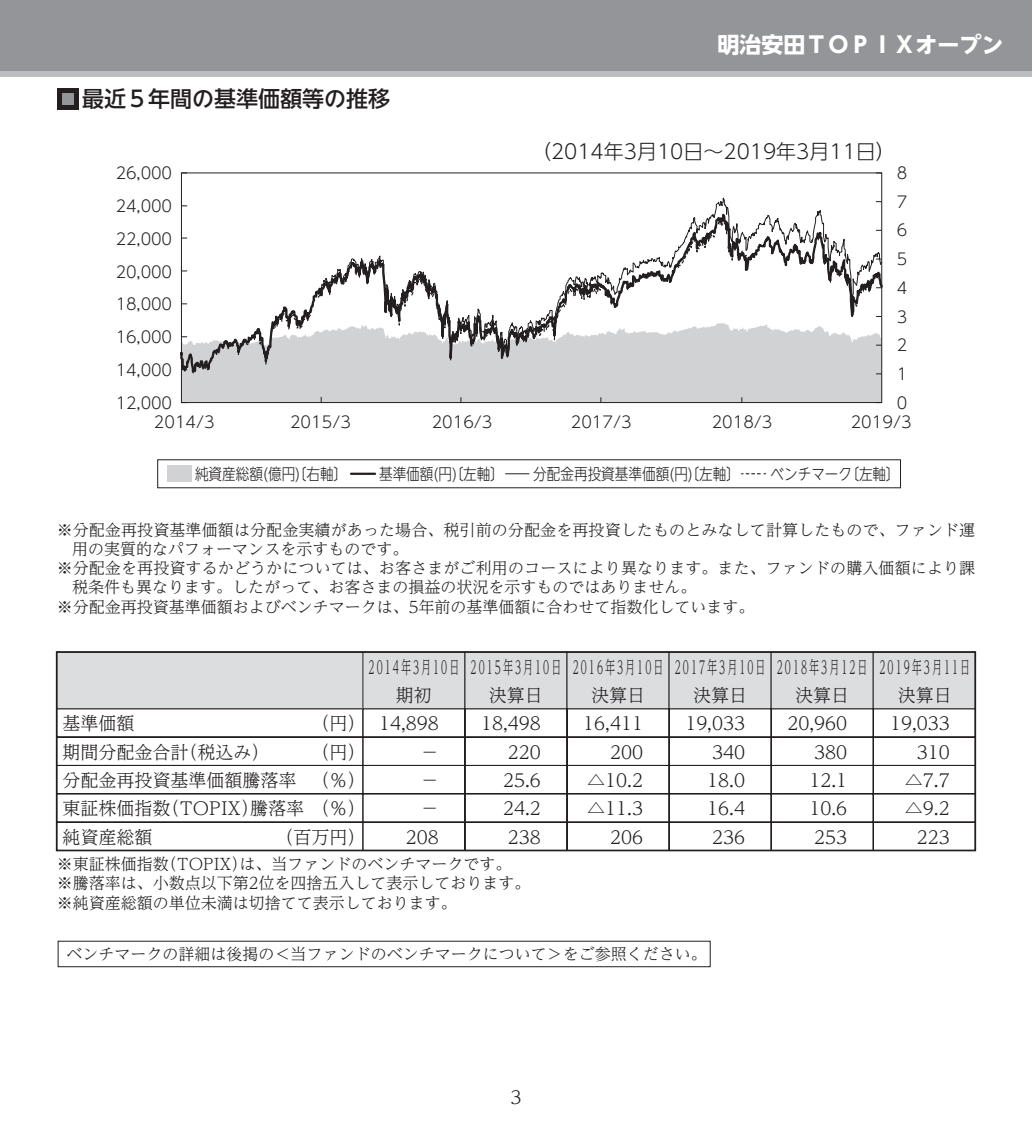
<style>
.page{position:relative;width:1032px;height:1134px;background:#fff}
.page>*{position:absolute;margin:0;border:0;box-sizing:border-box;transform-origin:0 0}
.t1{font:22px "UD Shin Go NT Pro Medium 90 msp RKSJ H";color:#231f20}
.t2{font:22px "UD Shin Go NT Pro Bold 90 msp RKSJ H";color:#fff}
.t3{font:20px "UD Shin Go NT Pro Light 90 msp RKSJ H";color:#231f20}
.t4{font:18px/28.4px "UD Reimin Pro Light 90 msp RKSJ H";color:#231f20;text-align:justify}
.t5{font:18px/28.4px "UD Reimin Pro Light 90 msp RKSJ H";letter-spacing:.21em;color:#231f20;text-align:center;scale:.55 1}
.t6{font:16px/19.2px "UD Reimin Pro Light 90 msp RKSJ H";color:#231f20}
.t7{font:16px/28.8px "UD Shin Go NT Pro Light 90 msp RKSJ H";color:#231f20;text-align:justify}
.t8{font:16px "UD Shin Go NT Pro Light 90 msp RKSJ H";color:#231f20;scale:.85 1}
</style>
<div class="page">
<div style="left:0;top:0;width:1032px;height:71px;background:#939598"></div>
<div style="left:0;top:71px;width:1032px;height:6px;background:#bcbdc0"></div>
<svg style="left:183px;top:195px;width:700px;height:19px"></svg>
<svg style="left:180px;top:214px;width:703px;height:186px"></svg>
<div style="left:181px;top:172px;width:701px;height:231px;border:1px solid #231f20"></div>
<hr style="left:351px;top:473px;width:24px;height:2px;background:#231f20">
<svg style="left:505px;top:473px;width:24px;height:1px"></svg>
<div style="left:167px;top:466px;width:24px;height:16px;background:#d1d2d4"></div>
<svg style="left:741px;top:473px;width:24px;height:1px"></svg>
<div style="left:58px;top:941px;width:653px;height:26px;border:1px solid #231f20"></div>
<svg style="left:59px;top:709px;width:303px;height:114px"></svg>
<div style="left:57px;top:652px;width:306px;height:57px;background:#dcdddf"></div>
<div style="left:56px;top:652px;width:307px;height:57px;border:1px solid #231f20"></div>
<div style="left:57px;top:88px;width:22px;height:22px;background:#231f20"></div>
<div style="left:62px;top:93px;width:11px;height:12px;background:#939598"></div>
<svg style="left:362px;top:709px;width:611px;height:139px"></svg>
<div style="left:363px;top:652px;width:102px;height:57px;background:#dcdddf"></div>
<div style="left:362px;top:652px;width:103px;height:57px;border:1px solid #231f20"></div>
<div style="left:465px;top:652px;width:102px;height:57px;background:#dcdddf"></div>
<div style="left:464px;top:652px;width:103px;height:57px;border:1px solid #231f20"></div>
<div style="left:567px;top:652px;width:102px;height:57px;background:#dcdddf"></div>
<div style="left:567px;top:652px;width:102px;height:57px;border:1px solid #231f20"></div>
<div style="left:669px;top:652px;width:102px;height:57px;background:#dcdddf"></div>
<div style="left:669px;top:652px;width:102px;height:57px;border:1px solid #231f20"></div>
<div style="left:771px;top:652px;width:102px;height:57px;background:#dcdddf"></div>
<div style="left:771px;top:652px;width:102px;height:57px;border:1px solid #231f20"></div>
<div style="left:873px;top:652px;width:102px;height:57px;background:#dcdddf"></div>
<div style="left:873px;top:652px;width:103px;height:57px;border:1px solid #231f20"></div>
<div style="left:56px;top:651px;width:920px;height:200px;border:2px solid #231f20"></div>
<h1 class="t1" style="left:82px;top:91px;width:309px">最近５年間の基準価額等の推移</h1>
<p class="t7" style="left:116px;top:161px;width:58px">26,000</p>
<p class="t7" style="left:116px;top:194px;width:58px">24,000</p>
<p class="t7" style="left:116px;top:226px;width:58px">22,000</p>
<p class="t7" style="left:116px;top:259px;width:58px">20,000</p>
<p class="t7" style="left:116px;top:292px;width:58px">18,000</p>
<p class="t7" style="left:116px;top:325px;width:58px">16,000</p>
<p class="t7" style="left:116px;top:358px;width:58px">14,000</p>
<p class="t7" style="left:116px;top:390px;width:58px">12,000</p>
<h1 class="t2" style="left:717px;top:37px;width:287px">明治安田ＴＯＰＩＸオープン</h1>
<p class="t3" style="left:531px;top:144px;width:366px">（2014年3月10日～2019年3月11日）</p>
<p class="t7" style="left:897px;top:161px;width:12px">8<br>7<br>6<br>5</p>
<p class="t7" style="left:897px;top:276px;width:12px">4</p>
<p class="t7" style="left:897px;top:304px;width:12px">3</p>
<p class="t7" style="left:897px;top:333px;width:12px">2</p>
<p class="t7" style="left:897px;top:362px;width:12px">1</p>
<p class="t7" style="left:897px;top:391px;width:12px">0</p>
<p class="t7" style="left:154px;top:410px;width:62px">2014/3</p>
<p class="t7" style="left:290px;top:410px;width:62px">2015/3</p>
<p class="t7" style="left:432px;top:410px;width:62px">2016/3</p>
<p class="t7" style="left:571px;top:410px;width:62px">2017/3</p>
<p class="t7" style="left:712px;top:410px;width:62px">2018/3</p>
<p class="t7" style="left:851px;top:410px;width:62px">2019/3</p>
<p class="t8" style="left:195px;top:467px;width:181px">純資産総額(億円〔) 右軸〕</p>
<p class="t8" style="left:379px;top:467px;width:149px">基準価額(円〔) 左軸〕</p>
<p class="t8" style="left:533px;top:467px;width:245px">分配金再投資基準価額(円〔) 左軸〕</p>
<p class="t8" style="left:770px;top:467px;width:153px">ベンチマーク〔左軸〕</p>
<p class="t6" style="left:57px;top:522px;width:920px">※分配金再投資基準価額は分配金実績があった場合、税引前の分配金を再投資したものとみなして計算したもので、ファンド運</p>
<p class="t6" style="left:72px;top:541px;width:338px">用の実質的なパフォーマンスを示すものです。</p>
<p class="t6" style="left:57px;top:561px;width:920px">※分配金を再投資するかどうかについては、お客さまがご利用のコースにより異なります。また、ファンドの購入価額により課</p>
<p class="t6" style="left:72px;top:580px;width:626px">税条件も異なります。したがって、お客さまの損益の状況を示すものではありません。</p>
<p class="t6" style="left:57px;top:599px;width:699px">※分配金再投資基準価額およびベンチマークは、5年前の基準価額に合わせて指数化しています。</p>
<p class="t4" style="left:62px;top:712px;width:73px">基準価額</p>
<p class="t4" style="left:311px;top:712px;width:55px">（円）</p>
<p class="t4" style="left:62px;top:740px;width:208px">期間分配金合計（税込み）</p>
<p class="t4" style="left:62px;top:740px;width:305px;text-indent:249px">（円）分配金再投資基準価額騰落率 （％）東証株価指数（TOPIX）騰落率（％）純資産総額</p>
<p class="t4" style="left:275px;top:825px;width:91px">（百万円）</p>
<p class="t5" style="left:369px;top:655px;width:166px">2014年3月10日</p>
<p class="t4" style="left:396px;top:683px;width:37px">期初</p>
<p class="t4" style="left:379px;top:712px;width:61px">14,898</p>
<p class="t4" style="left:421px;top:740px;width:19px">－</p>
<p class="t4" style="left:421px;top:768px;width:19px">－</p>
<p class="t4" style="left:421px;top:797px;width:19px">－</p>
<p class="t4" style="left:406px;top:825px;width:34px">208</p>
<p class="t5" style="left:471px;top:655px;width:166px">2015年3月10日決算日</p>
<p class="t5" style="left:573px;top:655px;width:166px">2016年3月10日決算日</p>
<p class="t5" style="left:795px;top:655px;width:133px;text-align:left;text-indent:-120px">2017年3月10日 2018年3月12日決算日</p>
<p class="t5" style="left:879px;top:655px;width:166px">2019年3月11日</p>
<p class="t4" style="left:693px;top:683px;width:55px">決算日</p>
<p class="t4" style="left:898px;top:683px;width:55px">決算日</p>
<p class="t4" style="left:503px;top:712px;width:39px;text-indent:-22px">18,498<br>220<br>25.6<br>24.2<br>238</p>
<p class="t4" style="left:583px;top:712px;width:61px;text-align:right">16,411<br>200 △10.2 △11.3<br>206</p>
<p class="t4" style="left:809px;top:712px;width:39px;text-indent:-22px">20,960<br>380<br>12.1<br>10.6<br>253</p>
<p class="t4" style="left:707px;top:712px;width:39px;text-indent:-22px">19,033<br>340<br>18.0<br>16.4<br>236</p>
<p class="t4" style="left:890px;top:712px;width:61px;text-align:right">19,033<br>310 △7.7 △9.2<br>223</p>
<p class="t6" style="left:57px;top:857px;width:475px">※東証株価指数（TOPIX）は、当ファンドのベンチマークです。※騰落率は、小数点以下第2位を四捨五入して表示しております。※純資産総額の単位未満は切捨てて表示しております。</p>
<p class="t6" style="left:67px;top:946px;width:641px">ベンチマークの詳細は後掲の＜当ファンドのベンチマークについて＞をご参照ください。</p>
<p class="t4" style="left:510px;top:1086px;width:12px">3</p>
</div>
